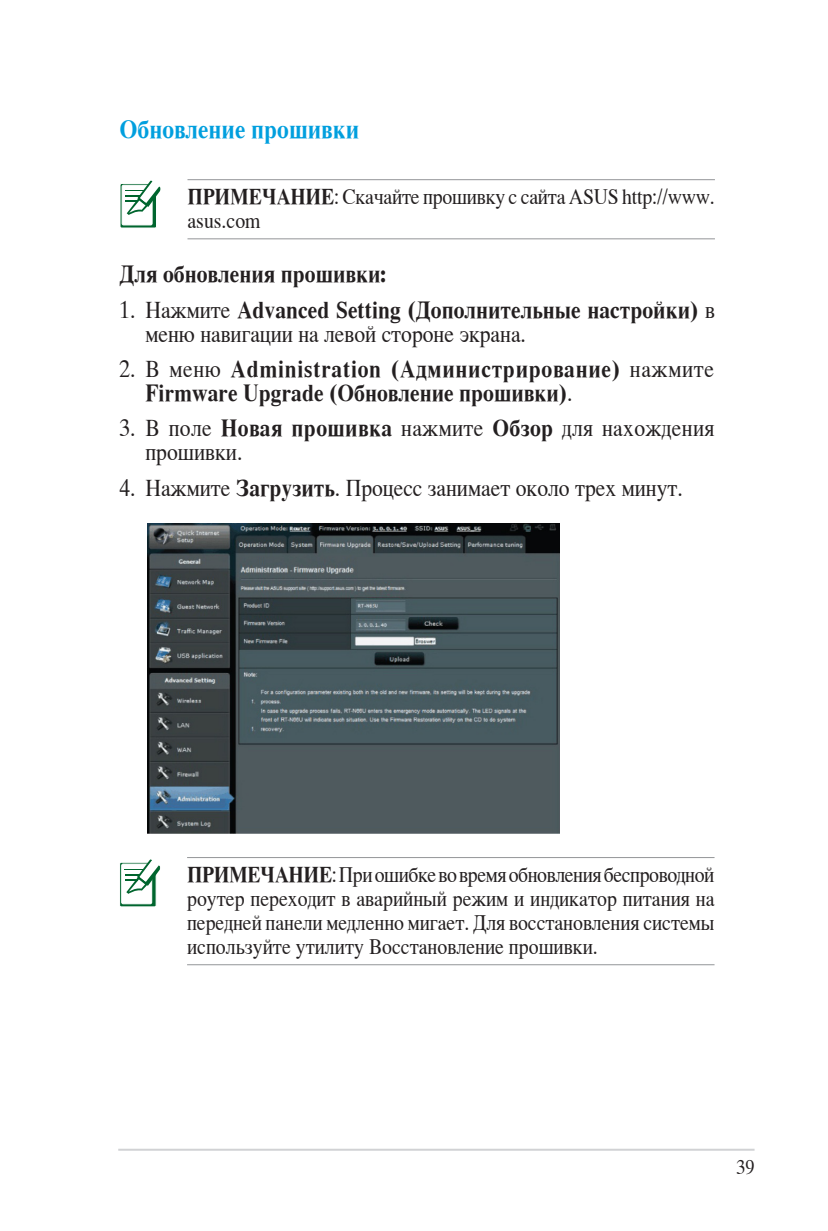
<style>
.page{position:relative;width:828px;height:1231px;background:#fff}
.page>*{position:absolute;margin:0;border:0;box-sizing:border-box;transform-origin:0 0}
.WL_Header_2{font:26px "Times CY Bold";color:#009fde;scale:.9 1}
.WL_Body_Text_-_List{font:24px/24px "Times CY";color:#231f20;scale:.9 1}
.WL_Body_Text_-_List-2{font:24px/24px "Times CY Bold";color:#231f20;scale:.9 1}
.WL_Message{font:22px/24px "Times CY";color:#231f20;scale:.9 1}
.t1{font:20px "Times CY";color:#231f20;scale:.9 1}
.s1{font-family:"Times CY Bold"}
.s2{font-family:"Times CY"}
</style>
<div class="page">
<hr style="left:118px;top:1148px;width:636px;height:2px;background:#d1d2d4">
<hr style="left:187px;top:179px;width:528px;height:1px;background:#939598">
<hr style="left:187px;top:238px;width:528px;height:1px;background:#939598">
<svg style="left:121px;top:182px;width:38px;height:44px"></svg>
<div style="left:119px;top:180px;width:42px;height:48px;border:1px solid #fff"></div>
<hr style="left:187px;top:857px;width:527px;height:1px;background:#939598">
<hr style="left:187px;top:964px;width:527px;height:1px;background:#939598">
<svg style="left:121px;top:860px;width:37px;height:45px"></svg>
<div style="left:119px;top:858px;width:41px;height:49px;border:1px solid #fff"></div>
<img style="left:147px;top:523px;width:413px;height:310px">
<p class="WL_Header_2" style="left:119px;top:114px;width:268px">Обновление прошивки</p>
<p class="WL_Message" style="left:187px;top:184px;width:587px"><span class="s1">ПРИМЕЧАНИЕ</span>: Скачайте прошивку с сайта ASUS http://www. asus.com</p>
<p class="WL_Body_Text_-_List-2" style="left:119px;top:262px;width:297px">Для обновления прошивки:</p>
<p class="WL_Body_Text_-_List" style="left:145px;top:297px;width:634px;text-indent:-26px">1. Нажмите <span class="s1">Advanced Setting (Дополнительные настройки)</span> в меню навигации на левой стороне экрана.</p>
<p class="WL_Body_Text_-_List-2" style="left:145px;top:356px;width:633px;text-indent:-26px"><span class="s2">2. В меню</span> Administration (Администрирование) <span class="s2">нажмите<br></span>Firmware Upgrade (Обновление прошивки)<span class="s2">.</span></p>
<p class="WL_Body_Text_-_List" style="left:145px;top:416px;width:634px;text-indent:-26px">3. В поле <span class="s1">Новая прошивка</span> нажмите <span class="s1">Обзор</span> для нахождения прошивки.</p>
<p class="WL_Body_Text_-_List" style="left:119px;top:475px;width:627px">4. Нажмите <span class="s1">Загрузить</span>. Процесс занимает около трех минут.</p>
<p class="WL_Message" style="left:187px;top:862px;width:587px;text-align:justify"><span class="s1">ПРИМЕЧАНИЕ</span>: При ошибке во время обновления беспроводной роутер переходит в аварийный режим и индикатор питания на передней панели медленно мигает. Для восстановления системы используйте утилиту Восстановление прошивки.</p>
<p class="t1" style="left:736px;top:1155px;width:21px">39</p>
</div>
